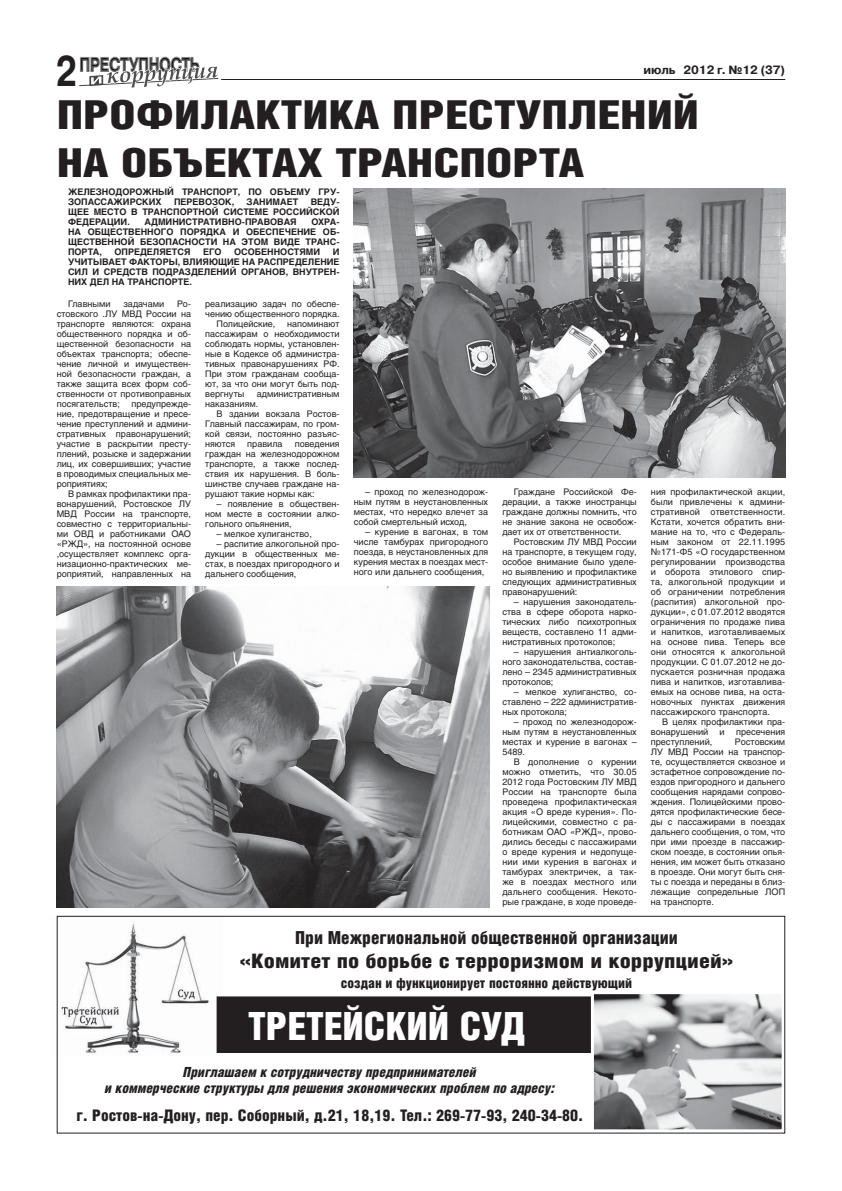
<style>
.page{position:relative;width:842px;height:1191px;background:#fff}
.page>*{position:absolute;margin:0;border:0;box-sizing:border-box;transform-origin:0 0}
.t1{font:700 42.7px "Pragmatica C";color:#231f20;scale:.77 1}
.t2{font:40px/48px "Helios Cond Black C";color:#231f20;scale:1.19 1}
.t3{font:39px "Helios Cond Black C";color:#fff}
.t4{font:20px "Helios Cond Black C";color:#231f20;scale:1.17 1}
.t5{font:18px "Helios Cond Black C";color:#231f20}
.t6{font:16px "Helios Cond Black C";color:#231f20}
.t7{font:italic 14px/16.8px "Helios Cond Black C";color:#231f20;text-align:center}
.t8{font:14px "Helios Cond Black C";color:#231f20}
.t9{font:700 12px "Pragmatica C";letter-spacing:-.01em;color:#231f20}
.t10{font:9px/10px "Helios C";color:#231f20;text-align:justify}
.t11{font:700 9px/10px "Helios C";color:#231f20;text-align:justify}
</style>
<div class="page">
<hr style="left:221px;top:79px;width:564px;height:1px;background:#231f20">
<svg style="left:79px;top:56px;width:140px;height:32px"></svg>
<img style="left:56px;top:918px;width:161px;height:137px">
<div style="left:217px;top:997px;width:545px;height:55px;background:#231f20"></div>
<div style="left:217px;top:996px;width:546px;height:57px;border:1px solid #231f20"></div>
<img style="left:595px;top:995px;width:186px;height:133px">
<div style="left:591px;top:991px;width:194px;height:141px;border:3px solid #fff"></div>
<div style="left:57px;top:915px;width:728px;height:218px;border:1px solid #231f20"></div>
<img style="left:354px;top:189px;width:431px;height:289px">
<img style="left:57px;top:586px;width:433px;height:321px">
<h1 class="t1" style="left:56px;top:56px;width:29px">2</h1>
<h3 class="t9" style="left:643px;top:65px;width:143px">июль 2012 г. №12 (37)</h3>
<h2 class="t2" style="left:57px;top:94px;width:541px">ПРОФИЛАКТИКА ПРЕСТУПЛЕНИЙ<br>НА ОБЪЕКТАХ ТРАНСПОРТА</h2>
<p class="t11" style="left:68px;top:188px;width:273px">ЖЕЛЕЗНОДОРОЖНЫЙ ТРАНСПОРТ, ПО ОБЪЕМУ ГРУ-<br>ЗОПАССАЖИРСКИХ</p>
<p class="t11" style="left:174px;top:198px;width:62px">ПЕРЕВОЗОК,</p>
<p class="t11" style="left:247px;top:198px;width:53px">ЗАНИМАЕТ</p>
<p class="t11" style="left:68px;top:198px;width:273px;text-indent:243px">ВЕДУ-ЩЕЕ МЕСТО В ТРАНСПОРТНОЙ СИСТЕМЕ РОССИЙСКОЙ ФЕДЕРАЦИИ.</p>
<p class="t11" style="left:68px;top:218px;width:273px;text-indent:243px">ОХРА-НА ОБЩЕСТВЕННОГО ПОРЯДКА И ОБЕСПЕЧЕНИЕ ОБ-ЩЕСТВЕННОЙ БЕЗОПАСНОСТИ НА ЭТОМ ВИДЕ ТРАНС-ПОРТА,</p>
<p class="t11" style="left:145px;top:218px;width:154px">АДМИНИСТРАТИВНО-ПРАВОВАЯ</p>
<p class="t11" style="left:114px;top:248px;width:77px">ОПРЕДЕЛЯЕТСЯ</p>
<p class="t11" style="left:203px;top:248px;width:20px">ЕГО</p>
<p class="t11" style="left:234px;top:248px;width:88px">ОСОБЕННОСТЯМИ</p>
<p class="t11" style="left:68px;top:248px;width:273px;text-indent:265px">И УЧИТЫВАЕТ ФАКТОРЫ, ВЛИЯЮЩИЕ НА РАСПРЕДЕЛЕНИЕ СИЛ И СРЕДСТВ ПОДРАЗДЕЛЕНИЙ ОРГАНОВ, ВНУТРЕН-НИХ ДЕЛ НА ТРАНСПОРТЕ.</p>
<p class="t10" style="left:68px;top:300px;width:44px">Главными</p>
<p class="t10" style="left:123px;top:300px;width:42px">задачами</p>
<p class="t10" style="left:205px;top:300px;width:136px">реализацию задач по обеспе-</p>
<p class="t10" style="left:205px;top:310px;width:136px">чению общественного порядка.</p>
<p class="t10" style="left:217px;top:320px;width:60px">Полицейские,</p>
<p class="t10" style="left:57px;top:300px;width:136px;text-indent:120px">Ро&shy;стовского .ЛУ МВД России на транспорте являются: охрана общественного порядка и об&shy;щественной безопасности на объектах транспорта; обеспе&shy;чение личной и имуществен&shy;ной безопасности граждан, а также защита всех форм соб&shy;ственности от противоправных посягательств;</p>
<p class="t10" style="left:205px;top:320px;width:136px;text-indent:82px">напоминают пассажирам о необходимости соблюдать нормы, установлен&shy;ные в Кодексе об администра&shy;тивных правонарушениях РФ.<br>При этом гражданам сообща&shy;ют, за что они могут быть под&shy;вергнуты</p>
<p class="t10" style="left:205px;top:390px;width:136px;text-indent:52px">административным наказаниям.</p>
<p class="t10" style="left:205px;top:410px;width:136px;text-indent:11px">В здании вокзала Ростов-Главный пассажирам, по гром&shy;кой связи, постоянно разъяс&shy;няются</p>
<p class="t10" style="left:57px;top:400px;width:136px;text-indent:75px">предупрежде&shy;ние, предотвращение и пресе&shy;чение преступлений и админи&shy;стративных правонарушений; участие в раскрытии престу&shy;плений, розыске и задержании лиц, их совершивших; участие в проводимых специальных ме&shy;роприятиях;</p>
<p class="t10" style="left:57px;top:490px;width:136px;text-indent:11px">В рамках профилактики пра&shy;вонарушений, Ростовское ЛУ МВД России на транспорте, совместно с территориальны&shy;ми ОВД и работниками ОАО «РЖД», на постоянной основе ,осуществляет комплекс орга&shy;низационно-практических ме&shy;роприятий, направленных на</p>
<p class="t10" style="left:205px;top:440px;width:136px;text-indent:89px">поведения граждан на железнодорожном транспорте, а также послед&shy;ствия их нарушения. В боль&shy;шинстве случаев граждане на&shy;рушают такие нормы как:</p>
<p class="t10" style="left:205px;top:500px;width:136px;text-indent:11px">– появление в обществен&shy;ном месте в состоянии алко&shy;гольного опьянения,</p>
<p class="t10" style="left:217px;top:530px;width:97px">– мелкое хулиганство,</p>
<p class="t10" style="left:205px;top:540px;width:136px;text-indent:11px">– распитие алкогольной про&shy;дукции в общественных ме&shy;стах, в поездах пригородного и дальнего сообщения,</p>
<p class="t10" style="left:247px;top:440px;width:37px">правила</p>
<p class="t10" style="left:651px;top:488px;width:136px">ния профилактической акции, были привлечены к админи&shy;стративной ответственности.<br>Кстати, хочется обратить вни&shy;мание на то, что с Федераль&shy;ным законом от 22.11.1995 №171-Ф5 «О государственном регулировании производства и оборота этилового спир&shy;та, алкогольной продукции и об ограничении потребления (распития) алкогольной про&shy;дукции», с 01.07.2012 вводятся ограничения по продаже пива и напитков, изготавливаемых на основе пива. Теперь все они относятся к алкогольной продукции. С 01.07.2012 не до&shy;пускается розничная продажа пива и напитков, изготавлива&shy;емых на основе пива, на оста&shy;новочных пунктах движения пассажирского транспорта.</p>
<p class="t10" style="left:651px;top:718px;width:136px;text-indent:11px">В целях профилактики пра&shy;вонарушений и пресечения преступлений,</p>
<p class="t10" style="left:502px;top:488px;width:136px;text-indent:11px">Граждане Российской Фе&shy;дерации, а также иностранцы граждане должны помнить, что не знание закона не освобож&shy;дает их от ответственности.</p>
<p class="t10" style="left:502px;top:538px;width:136px;text-indent:11px">Ростовским ЛУ МВД России на транспорте, в текущем году, особое внимание было уделе&shy;но выявлению и профилактике следующих административных правонарушений:</p>
<p class="t10" style="left:502px;top:598px;width:136px;text-indent:11px">– нарушения законодатель&shy;ства в сфере оборота нарко&shy;тических либо психотропных веществ, составлено 11 адми&shy;нистративных протоколов;</p>
<p class="t10" style="left:502px;top:648px;width:136px;text-indent:11px">– нарушения антиалкоголь&shy;ного законодательства, состав&shy;лено – 2345 административных протоколов;</p>
<p class="t10" style="left:502px;top:688px;width:136px;text-indent:11px">– мелкое хулиганство, со&shy;ставлено – 222 административ&shy;ных протокола;</p>
<p class="t10" style="left:502px;top:718px;width:136px;text-indent:11px">– проход по железнодорож&shy;ным путям в неустановленных местах и курение в вагонах – 5489.</p>
<p class="t10" style="left:502px;top:758px;width:136px;text-indent:11px">В дополнение о курении можно отметить, что 30.05<br>2012 года Ростовским ЛУ МВД России на транспорте была проведена профилактическая акция «О вреде курения». По&shy;лицейскими, совместно с ра&shy;ботникам ОАО «РЖД», прово&shy;дились беседы с пассажирами о вреде курения и недопуще&shy;нии ими курения в вагонах и тамбурах электричек, а так&shy;же в поездах местного или дальнего сообщения. Некото&shy;рые граждане, в ходе проведе-</p>
<p class="t10" style="left:354px;top:488px;width:136px;text-indent:11px">– проход по железнодорож&shy;ным путям в неустановленных местах, что нередко влечет за собой смертельный исход,</p>
<p class="t10" style="left:354px;top:528px;width:136px;text-indent:11px">– курение в вагонах, в том числе тамбурах пригородного поезда, в неустановленных для курения местах в поездах мест&shy;ного или дальнего сообщения,</p>
<p class="t10" style="left:651px;top:738px;width:136px;text-indent:84px">Ростовским ЛУ МВД России на транспор&shy;те, осуществляется сквозное и эстафетное сопровождение по&shy;ездов пригородного и дальнего сообщения нарядами сопрово&shy;ждения. Полицейскими прово&shy;дятся профилактические бесе&shy;ды с пассажирами в поездах дальнего сообщения, о том, что при ими проезде в пассажир&shy;ском поезде, в состоянии опья&shy;нения, им может быть отказано в проезде. Они могут быть сня&shy;ты с поезда и переданы в близ&shy;лежащие сопредельные ЛОП на транспорте.</p>
<h3 class="t5" style="left:295px;top:930px;width:384px">При Межрегиональной общественной организации</h3>
<h3 class="t4" style="left:240px;top:953px;width:423px">«Комитет по борьбе с терроризмом и коррупцией»</h3>
<h3 class="t8" style="left:341px;top:977px;width:293px">создан и функционирует постоянно действующий</h3>
<h3 class="t3" style="left:248px;top:1011px;width:279px">ТРЕТЕЙСКИЙ СУД</h3>
<h3 class="t7" style="left:105px;top:1064px;width:451px">Приглашаем к сотрудничеству предпринимателей<br>и коммерческие структуры для решения экономических проблем по адресу:</h3>
<h3 class="t6" style="left:76px;top:1109px;width:509px">г. Ростов-на-Дону, пер. Соборный, д.21, 18,19. Тел.: 269-77-93, 240-34-80.</h3>
</div>
